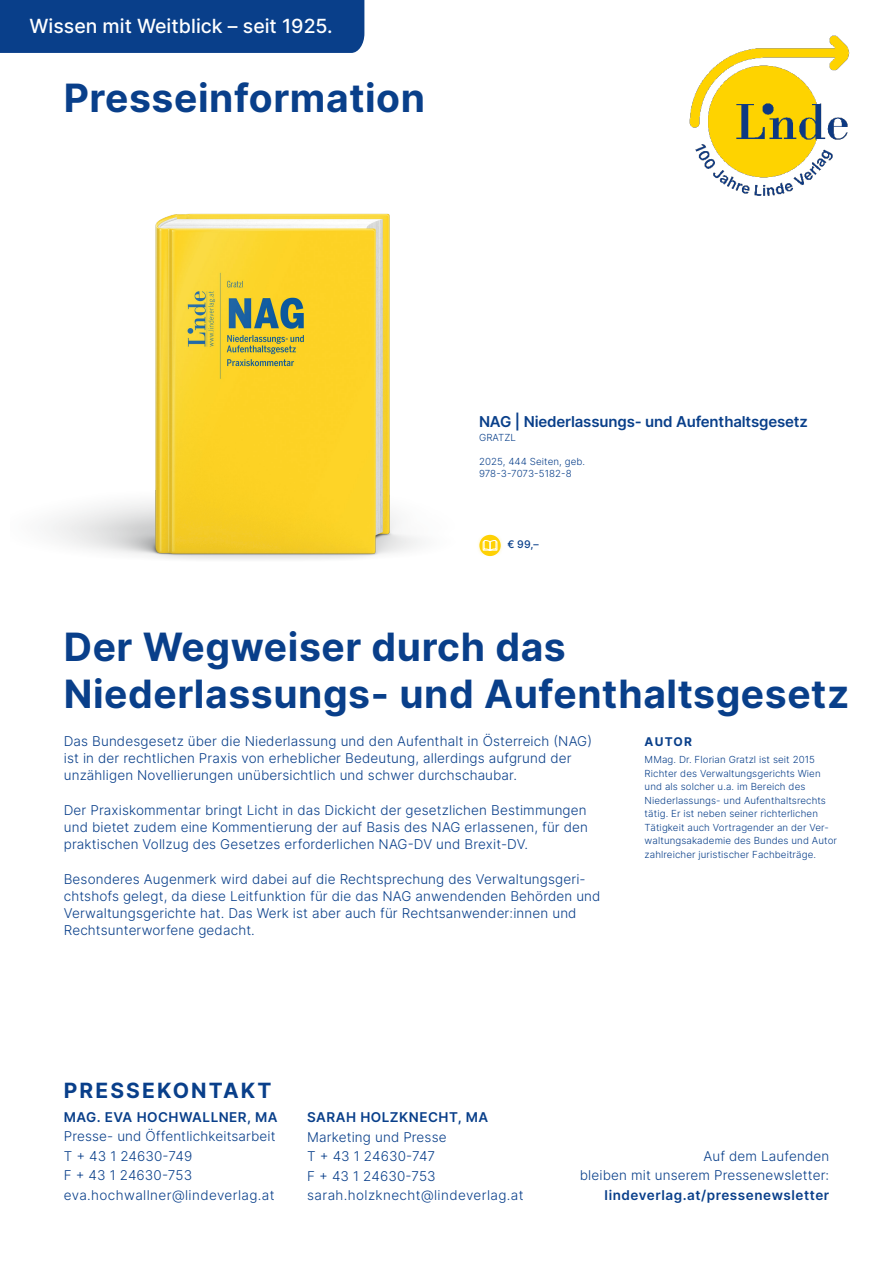
<style>
.page{position:relative;width:893px;height:1263px;background:#fff}
.page>*{position:absolute;margin:0;border:0;box-sizing:border-box;transform-origin:0 0}
.t1{font:700 39px/46.8px "Inter";letter-spacing:.015em;color:#093f8a}
.t2{font:700 21px "Inter";letter-spacing:.1em;color:#093f8a}
.t3{font:500 19.5px "Inter";color:#fff}
.t4{font:600 15px "Inter";letter-spacing:-.01em;color:#093f8a}
.t5{font:300 13.5px/19.5px "Inter";letter-spacing:.01em;color:#093f8a}
.t6{font:600 13.5px "Inter";letter-spacing:.035em;color:#093f8a}
.t7{font:700 12px "Inter";letter-spacing:.1em;color:#093f8a}
.t8{font:500 10.5px "Inter";color:#093f8a}
.t9{font:300 9.75px/13.5px "Inter";letter-spacing:.01em;color:#093f8a}
</style>
<div class="page">
<img style="left:47px;top:213px;width:445px;height:347px">
<div style="left:477px;top:535px;width:26px;height:21px;background:#fed105;opacity:.75"></div>
<svg style="left:482px;top:540px;width:16px;height:11px"></svg>
<img style="left:689px;top:35px;width:161px;height:161px">
<div style="left:0;top:0;width:364px;height:53px;background:#093f8a"></div>
<h3 class="t3" style="left:30px;top:12px;width:305px">Wissen mit Weitblick – seit 1925.</h3>
<h1 class="t1" style="left:64px;top:74px;width:363px">Presseinformation</h1>
<p class="t4" style="left:479px;top:411px;width:330px">NAG | Niederlassungs- und Aufenthaltsgesetz</p>
<p class="t9" style="left:479px;top:430px;width:39px">GRATZL</p>
<p class="t9" style="left:479px;top:455px;width:108px;line-height:12px">2025, 444 Seiten, geb.<br>978-3-7073-5182-8</p>
<p class="t8" style="left:507px;top:537px;width:33px">€ 99,–</p>
<h1 class="t1" style="left:64px;top:622px;width:787px">Der Wegweiser durch das<br>Niederlassungs- und Aufenthaltsgesetz</h1>
<p class="t5" style="left:64px;top:732px;width:530px;line-height:17.2px">Das Bundesgesetz über die Niederlassung und den Aufenthalt in Österreich (NAG) ist in der rechtlichen Praxis von erheblicher Bedeutung, allerdings aufgrund der unzähligen Novellierungen unübersichtlich und schwer durchschaubar.</p>
<p class="t5" style="left:64px;top:801px;width:526px;line-height:17.2px;text-align:justify">Der Praxiskommentar bringt Licht in das Dickicht der gesetzlichen Bestimmungen und bietet zudem eine Kommentierung der auf Basis des NAG erlassenen, für den praktischen Vollzug des Gesetzes erforderlichen NAG-DV und Brexit-DV.</p>
<p class="t5" style="left:64px;top:870px;width:538px;line-height:17.2px">Besonderes Augenmerk wird dabei auf die Rechtsprechung des Verwaltungsgeri&shy;chtshofs gelegt, da diese Leitfunktion für die das NAG anwendenden Behörden und Verwaltungsgerichte hat. Das Werk ist aber auch für Rechtsanwender:innen und Rechtsunterworfene gedacht.</p>
<p class="t7" style="left:645px;top:732px;width:49px">AUTOR</p>
<p class="t9" style="left:645px;top:753px;width:194px">MMag. Dr. Florian Gratzl ist seit 2015<br>Richter des Verwaltungsgerichts Wien und als solcher u.a. im Bereich des Niederlassungs- und Aufenthaltsrechts tätig. Er ist neben seiner richterlichen Tätigkeit auch Vortragender an der Ver&shy;waltungsakademie des Bundes und Autor zahlreicher juristischer Fachbeiträge.</p>
<h2 class="t2" style="left:64px;top:1075px;width:209px">PRESSEKONTAKT</h2>
<p class="t6" style="left:64px;top:1107px;width:215px">MAG. EVA HOCHWALLNER, MA</p>
<p class="t5" style="left:64px;top:1126px;width:213px">Presse- und Öffentlichkeitsarbeit<br>T + 43 1 24630-749<br>F + 43 1 24630-753 eva.hochwallner@lindeverlag.at</p>
<p class="t6" style="left:307px;top:1107px;width:183px">SARAH HOLZKNECHT, MA</p>
<p class="t5" style="left:307px;top:1127px;width:218px">Marketing und Presse<br>T + 43 1 24630-747<br>F + 43 1 24630-753 sarah.holzknecht@lindeverlag.at</p>
<p class="t5" style="left:580px;top:1146px;width:251px;text-align:right">Auf dem Laufenden<br>bleiben mit unserem Pressenewsletter:</p>
<p class="t6" style="left:605px;top:1185px;width:226px">lindeverlag.at/pressenewsletter</p>
</div>
